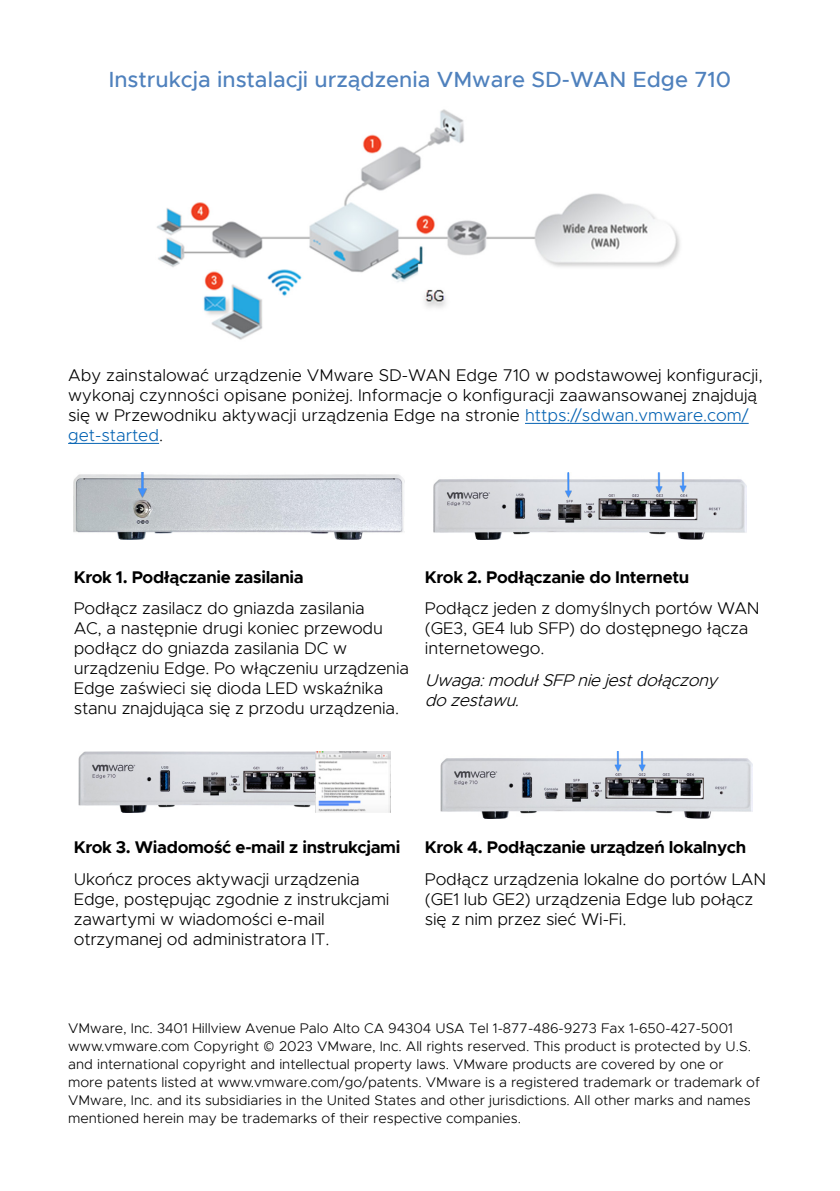
<style>
.page{position:relative;width:840px;height:1191px;background:#fff}
.page>*{position:absolute;margin:0;border:0;box-sizing:border-box;transform-origin:0 0}
.Heading_2_Metro{font:500 22px "Metropolis";color:#4f81bd}
.Body_Metro_8_5{font:300 17px/20px "Metropolis";letter-spacing:-.01em;color:#000}
.Heading_3_Metro_8_5{font:700 17px "Metropolis";letter-spacing:-.02em;color:#000}
.Note_Metro_8_5{font:italic 300 17px/20px "Metropolis";color:#000}
.Copyright_Metro{font:300 14px/18px "Metropolis";color:#000}
.s1{color:#0563b3}
.s2{font-family:"Calibri"}
</style>
<div class="page">
<img style="left:156px;top:109px;width:524px;height:231px">
<img style="left:78px;top:751px;width:312px;height:61px">
<img style="left:440px;top:751px;width:312px;height:68px">
<img style="left:433px;top:472px;width:312px;height:68px">
<img style="left:74px;top:472px;width:330px;height:67px">
<hr style="left:524px;top:423px;width:224px;height:1px;background:#0563b3">
<hr style="left:68px;top:443px;width:91px;height:1px;background:#0563b3">
<p class="Heading_2_Metro" style="left:109px;top:65px;width:623px">Instrukcja instalacji urządzenia VMware SD-WAN Edge 710</p>
<p class="Body_Metro_8_5" style="left:68px;top:365px;width:695px">Aby zainstalować urządzenie VMware SD-WAN Edge 710 w podstawowej konfiguracji, wykonaj czynności opisane poniżej. Informacje o konfiguracji zaawansowanej znajdują się w Przewodniku aktywacji urządzenia Edge na stronie <span class="s1">https://sdwan.vmware.com/ get-started</span>.</p>
<p class="Heading_3_Metro_8_5" style="left:74px;top:566px;width:231px">Krok 1. Podłączanie zasilania</p>
<p class="Body_Metro_8_5" style="left:74px;top:598px;width:336px">Podłącz zasilacz do gniazda zasilania<br>AC, a następnie drugi koniec przewodu podłącz do gniazda zasilania DC w urządzeniu Edge. Po włączeniu urządzenia Edge zaświeci się dioda LED wskaźnika stanu znajdująca się z przodu urządzenia.</p>
<p class="Heading_3_Metro_8_5" style="left:424px;top:566px;width:266px">Krok 2. Podłączanie do Internetu</p>
<p class="Body_Metro_8_5" style="left:424px;top:598px;width:336px">Podłącz jeden z domyślnych portów WAN (GE3, GE4 lub SFP) do dostępnego łącza internetowego.</p>
<p class="Note_Metro_8_5" style="left:424px;top:670px;width:299px">Uwaga:modułSFPniejestdołączony do zestawu.</p>
<p class="Heading_3_Metro_8_5" style="left:74px;top:836px;width:328px">Krok 3. Wiadomość e-mail z instrukcjami</p>
<p class="Body_Metro_8_5" style="left:74px;top:868px;width:317px">Ukończ proces aktywacji urządzenia Edge, postępując zgodnie z instrukcjami zawartymi w wiadomości e-mail otrzymanej od administratora IT.</p>
<p class="Heading_3_Metro_8_5" style="left:424px;top:836px;width:323px">Krok 4. Podłączanie urządzeń lokalnych</p>
<p class="Body_Metro_8_5" style="left:424px;top:868px;width:342px">Podłącz urządzenia lokalne do portów LAN (GE1 lub GE2) urządzenia Edge lub połącz się z nim przez sieć Wi-Fi.</p>
<p class="Copyright_Metro" style="left:68px;top:1019px;width:693px">VMware, Inc. 3401 Hillview Avenue Palo Alto CA 94304 USA Tel 1-877-486-9273 Fax 1-650-427-5001 www.vmware.com Copyright <span class="s2">©</span> 2023 VMware, Inc. All rights reserved. This product is protected by U.S. and international copyright and intellectual property laws. VMware products are covered by one or more patents listed at www.vmware.com/go/patents. VMware is a registered trademark or trademark of VMware, Inc. and its subsidiaries in the United States and other jurisdictions. All other marks and names mentioned herein may be trademarks of their respective companies.</p>
</div>
